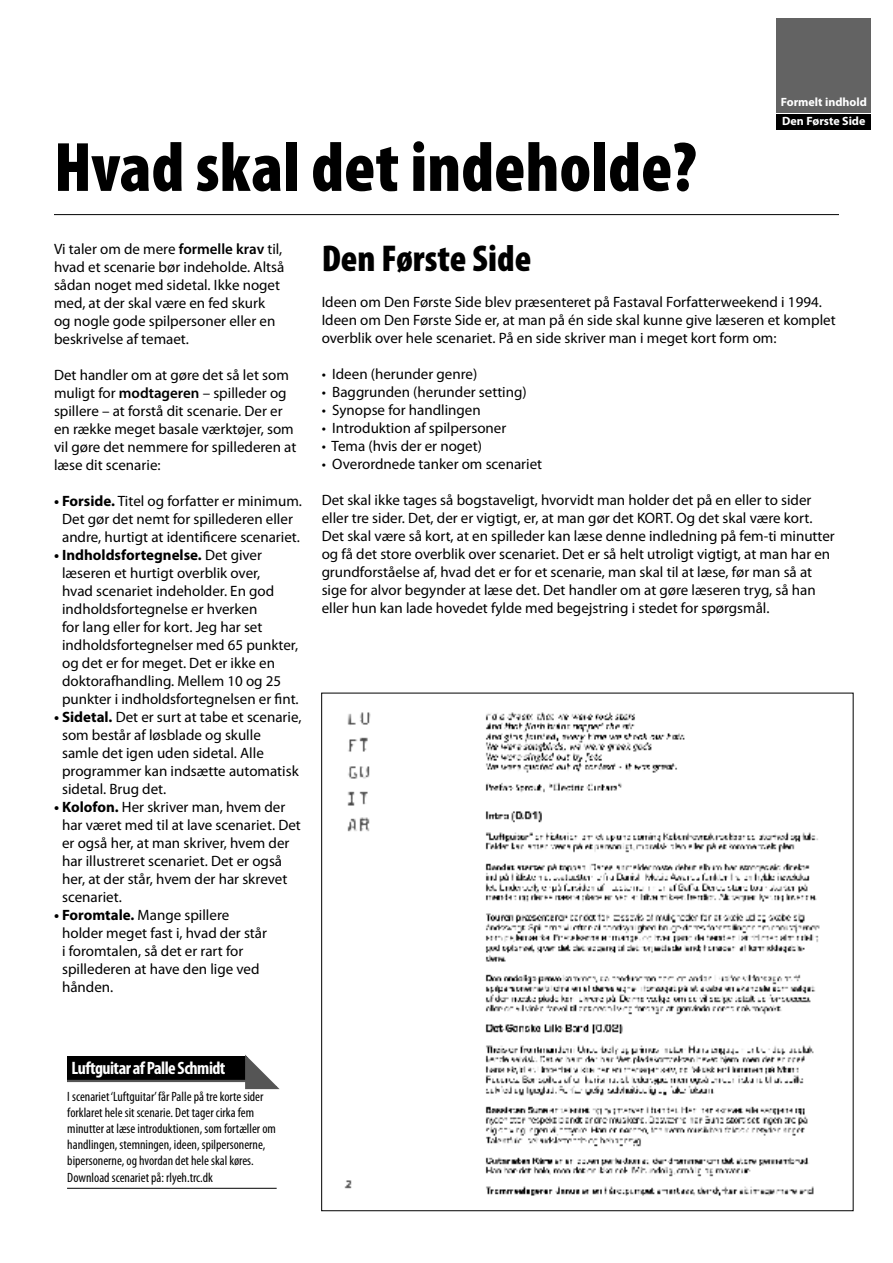
<style>
.page{position:relative;width:893px;height:1263px;background:#fff}
.page>*{position:absolute;margin:0;border:0;box-sizing:border-box;transform-origin:0 0}
.Rubrik_1{font:900 condensed 70.5px "Myriad Pro";color:#000}
.Rubrik_2{font:900 condensed 37.5px "Myriad Pro";color:#000}
.Boks_rubrik{font:700 condensed 18px "Myriad Pro";letter-spacing:-.03em;color:#fff}
.Brød_uden_indryk{font:15px/18px "Myriad Pro";color:#000}
.Boks_brød{font:condensed 13.5px/16.2px "Myriad Pro";color:#000}
.Boks_Rubrik{font:700 12px "Myriad Pro";color:#fff}
.s1{font-weight:600}
.s2{font-weight:700}
</style>
<div class="page">
<div style="left:777px;top:18px;width:94px;height:95px;background:#636363"></div>
<div style="left:777px;top:114px;width:94px;height:16px;background:#000"></div>
<hr style="left:54px;top:214px;width:785px;height:1px;background:#000">
<img style="left:344px;top:712px;width:476px;height:484px">
<div style="left:67px;top:1056px;width:179px;height:25px;background:#000"></div>
<hr style="left:67px;top:1080px;width:183px;height:2px;background:#555">
<hr style="left:67px;top:1188px;width:210px;height:1px;background:#000">
<svg style="left:243px;top:1054px;width:37px;height:36px"></svg>
<p class="Rubrik_1" style="left:54px;top:128px;width:644px">Hvad skal det indeholde?</p>
<p class="Boks_Rubrik" style="left:781px;top:95px;width:88px">Formelt indhold</p>
<p class="Boks_Rubrik" style="left:782px;top:114px;width:85px">Den Første Side</p>
<p class="Brød_uden_indryk" style="left:54px;top:241px;width:232px">Vi taler om de mere <span class="s1">formelle krav</span> til, hvad et scenarie bør indeholde. Altså sådan noget med sidetal. Ikke noget med, at der skal være en fed skurk og nogle gode spilpersoner eller en beskrivelse af temaet.</p>
<p class="Brød_uden_indryk" style="left:54px;top:367px;width:244px">Det handler om at gøre det så let som muligt for <span class="s1">modtageren</span> – spilleder og spillere – at forstå dit scenarie. Der er en række meget basale værktøjer, som vil gøre det nemmere for spillederen at læse dit scenarie:</p>
<p class="Brød_uden_indryk" style="left:54px;top:493px;width:249px;text-align:center"><span class="s2">• Forside.</span> Titel og forfatter er minimum.<br>Det gør det nemt for spillederen eller andre, hurtigt at identificere scenariet.</p>
<p class="Brød_uden_indryk" style="left:62px;top:547px;width:238px;text-indent:-8px"><span class="s2">• Indholdsfortegnelse.</span> Det giver læseren et hurtigt overblik over,<br>hvad scenariet indeholder. En god indholdsfortegnelse er hverken<br>for lang eller for kort. Jeg har set indholdsfortegnelser med 65 punkter, og det er for meget. Det er ikke en doktorafhandling. Mellem 10 og 25 punkter i indholdsfortegnelsen er fint.</p>
<p class="Brød_uden_indryk" style="left:62px;top:709px;width:241px;text-indent:-8px"><span class="s2">• Sidetal.</span> Det er surt at tabe et scenarie, som består af løsblade og skulle<br>samle det igen uden sidetal. Alle programmer kan indsætte automatisk sidetal. Brug det.</p>
<p class="Brød_uden_indryk" style="left:62px;top:799px;width:240px;text-indent:-8px"><span class="s2">• Kolofon.</span> Her skriver man, hvem der har været med til at lave scenariet. Det er også her, at man skriver, hvem der har illustreret scenariet. Det er også her, at der står, hvem der har skrevet scenariet.</p>
<p class="Brød_uden_indryk" style="left:62px;top:907px;width:206px;text-indent:-8px"><span class="s2">• Foromtale.</span> Mange spillere holder meget fast i, hvad der står i foromtalen, så det er rart for spillederen at have den lige ved hånden.</p>
<p class="Rubrik_2" style="left:322px;top:238px;width:211px">Den Første Side</p>
<p class="Brød_uden_indryk" style="left:322px;top:293px;width:515px">Ideen om Den Første Side blev præsenteret på Fastaval Forfatterweekend i 1994.<br>Ideen om Den Første Side er, at man på én side skal kunne give læseren et komplet overblik over hele scenariet. På en side skriver man i meget kort form om:</p>
<p class="Brød_uden_indryk" style="left:322px;top:365px;width:157px">• Ideen (herunder genre)</p>
<p class="Brød_uden_indryk" style="left:322px;top:383px;width:207px">• Baggrunden (herunder setting)</p>
<p class="Brød_uden_indryk" style="left:322px;top:401px;width:161px">• Synopse for handlingen</p>
<p class="Brød_uden_indryk" style="left:322px;top:419px;width:186px">• Introduktion af spilpersoner</p>
<p class="Brød_uden_indryk" style="left:322px;top:437px;width:162px">• Tema (hvis der er noget)</p>
<p class="Brød_uden_indryk" style="left:322px;top:455px;width:222px">• Overordnede tanker om scenariet</p>
<p class="Brød_uden_indryk" style="left:322px;top:491px;width:515px">Det skal ikke tages så bogstaveligt, hvorvidt man holder det på en eller to sider eller tre sider. Det, der er vigtigt, er, at man gør det KORT. Og det skal være kort.<br>Det skal være så kort, at en spilleder kan læse denne indledning på fem-ti minutter og få det store overblik over scenariet. Det er så helt utroligt vigtigt, at man har en grundforståelse af, hvad det er for et scenarie, man skal til at læse, før man så at sige for alvor begynder at læse det. Det handler om at gøre læseren tryg, så han eller hun kan lade hovedet fylde med begejstring i stedet for spørgsmål.</p>
<p class="Boks_rubrik" style="left:72px;top:1058px;width:155px">Luftguitar af Palle Schmidt</p>
<p class="Boks_brød" style="left:67px;top:1088px;width:210px">I scenariet ‘Luftguitar’ får Palle på tre korte sider forklaret hele sit scenarie. Det tager cirka fem minutter at læse introduktionen, som fortæller om handlingen, stemningen, ideen, spilpersonerne, bipersonerne, og hvordan det hele skal køres.</p>
<p class="Boks_brød" style="left:67px;top:1169px;width:147px">Download scenariet på: rlyeh.trc.dk</p>
</div>
